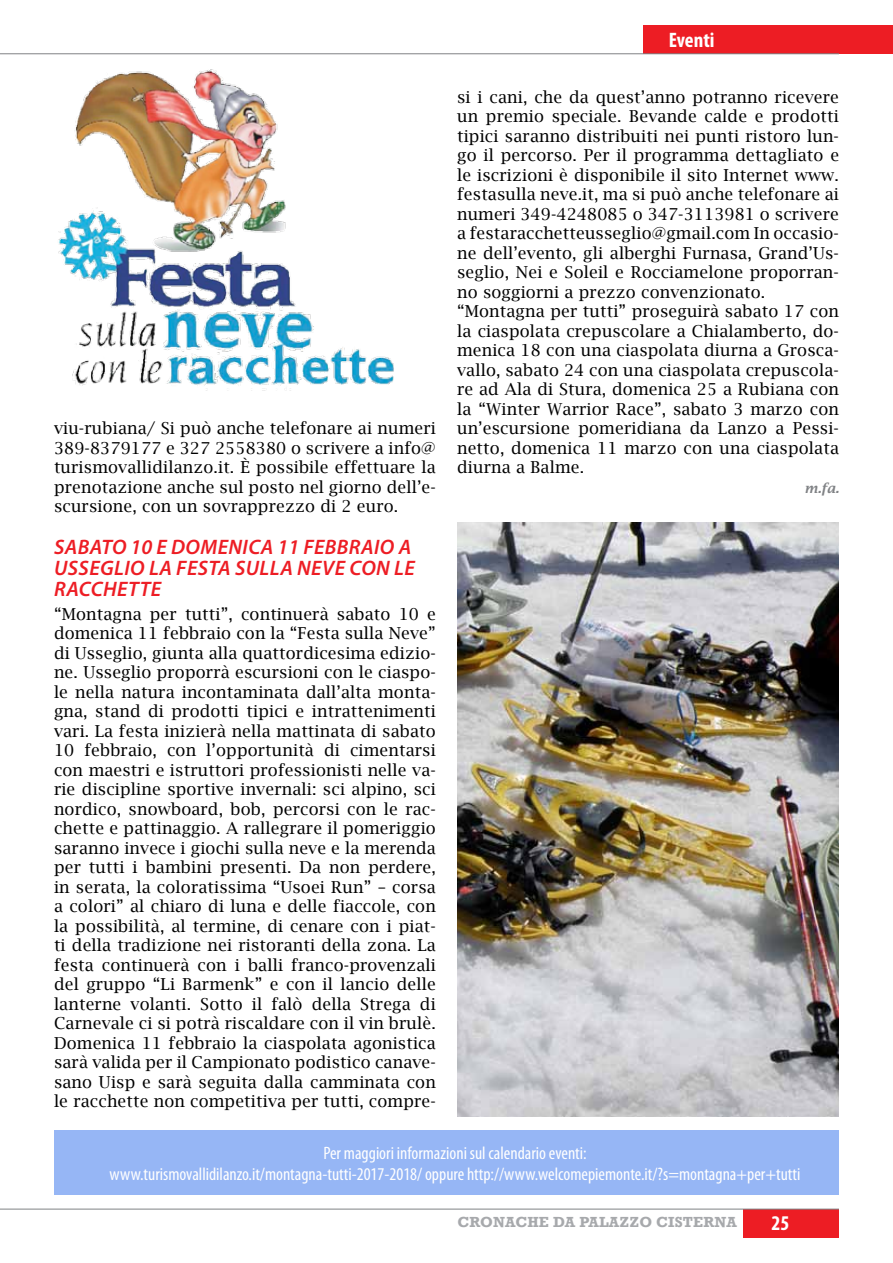
<style>
.page{position:relative;width:893px;height:1263px;background:#fff}
.page>*{position:absolute;margin:0;border:0;box-sizing:border-box;transform-origin:0 0}
.t1{font:italic 600 21px "Myriad Pro";letter-spacing:.015em;color:#ed1d24}
.t2{font:700 condensed 21px "Myriad Pro";color:#fff}
.t3{font:condensed 18px/21px "Myriad Pro";color:#fff;text-align:center}
.t4{font:16.5px/19.5px "Lucida Bright";letter-spacing:.01em;color:#000;text-align:justify}
.t5{font:700 15px "Rockwell";letter-spacing:.01em;color:#a7a9ac}
.t6{font:italic 600 13.5px "Lucida Bright";color:#808285}
</style>
<div class="page">
<div style="left:643px;top:25px;width:250px;height:28px;background:#ed1d24"></div>
<hr style="left:0;top:54px;width:839px;height:1px;background:#808285">
<div style="left:743px;top:1209px;width:96px;height:28px;background:#ed1d24"></div>
<hr style="left:0;top:1209px;width:839px;height:1px;background:#808285">
<div style="left:54px;top:1130px;width:785px;height:65px;background:#96b6f5"></div>
<img style="left:457px;top:522px;width:382px;height:595px">
<img style="left:38px;top:53px;width:382px;height:338px">
<p class="t4" style="left:54px;top:419px;width:383px">viu-rubiana/ Si può anche telefonare ai numeri 389-8379177 e 327 2558380 o scrivere a info@ turismovallidilanzo.it. È possibile effettuare la prenotazione anche sul posto nel giorno dell’e&shy;scursione, con un sovrapprezzo di 2 euro.</p>
<p class="t1" style="left:54px;top:534px;width:25px">SABATO</p>
<p class="t1" style="left:131px;top:534px;width:55px">10 EDOMENICA</p>
<p class="t1" style="left:277px;top:534px;width:39px">11 FEBBRAIO</p>
<p class="t1" style="left:399px;top:534px;width:13px">A</p>
<p class="t1" style="left:54px;top:555px;width:26px">USSEGLIO</p>
<p class="t1" style="left:149px;top:555px;width:50px">LA FESTA</p>
<p class="t1" style="left:235px;top:555px;width:13px">SULLA</p>
<p class="t1" style="left:297px;top:555px;width:27px">NEVE</p>
<p class="t1" style="left:349px;top:555px;width:15px">CON</p>
<p class="t1" style="left:394px;top:555px;width:12px">LE</p>
<p class="t1" style="left:54px;top:576px;width:13px">RACCHETTE</p>
<p class="t4" style="left:54px;top:604px;width:383px">“Montagna per tutti”, continuerà sabato 10 e domenica 11 febbraio con la “Festa sulla Neve” di Usseglio, giunta alla quattordicesima edizio&shy;ne. Usseglio proporrà escursioni con le ciaspo&shy;le nella natura incontaminata dall’alta monta&shy;gna, stand di prodotti tipici e intrattenimenti vari. La festa inizierà nella mattinata di sabato 10 febbraio, con l’opportunità di cimentarsi con maestri e istruttori professionisti nelle va&shy;rie discipline sportive invernali: sci alpino, sci nordico, snowboard, bob, percorsi con le rac&shy;chette e pattinaggio. A rallegrare il pomeriggio saranno invece i giochi sulla neve e la merenda per tutti i bambini presenti. Da non perdere, in serata, la coloratissima “Usoei Run” – corsa a colori” al chiaro di luna e delle fiaccole, con la possibilità, al termine, di cenare con i piat&shy;ti della tradizione nei ristoranti della zona. La festa continuerà con i balli franco-provenzali del gruppo “Li Barmenk” e con il lancio delle lanterne volanti. Sotto il falò della Strega di Carnevale ci si potrà riscaldare con il vin brulè.<br>Domenica 11 febbraio la ciaspolata agonistica sarà valida per il Campionato podistico canave&shy;sano Uisp e sarà seguita dalla camminata con le racchette non competitiva per tutti, compre-</p>
<p class="t2" style="left:669px;top:27px;width:47px">Eventi</p>
<p class="t4" style="left:457px;top:87px;width:383px;text-align:left">si i cani, che da quest’anno potranno ricevere un premio speciale. Bevande calde e prodotti tipici saranno distribuiti nei punti ristoro lun&shy;go il percorso. Per il programma dettagliato e le iscrizioni è disponibile il sito Internet www. festasulla neve.it, ma si può anche telefonare ai numeri 349-4248085 o 347-3113981 o scrivere a festaracchetteusseglio@gmail.com In occasio&shy;ne dell’evento, gli alberghi Furnasa, Grand’Us&shy;seglio, Nei e Soleil e Rocciamelone proporran&shy;no soggiorni a prezzo convenzionato. “Montagna per tutti” proseguirà sabato 17 con la ciaspolata crepuscolare a Chialamberto, do&shy;menica 18 con una ciaspolata diurna a Grosca&shy;vallo, sabato 24 con una ciaspolata crepuscola&shy;re ad Ala di Stura, domenica 25 a Rubiana con la “Winter Warrior Race”, sabato 3 marzo con un’escursione pomeridiana da Lanzo a Pessi&shy;netto, domenica 11 marzo con una ciaspolata diurna a Balme.</p>
<p class="t6" style="left:805px;top:480px;width:36px">m.fa.</p>
<p class="t3" style="left:110px;top:1142px;width:692px">Per maggiori informazioni sul calendario eventi:<br>www.turismovallidilanzo.it/montagna-tutti-2017-2018/ oppure http://www.welcomepiemonte.it/?s=montagna+per+tutti</p>
<p class="t5" style="left:458px;top:1213px;width:281px">CRONACHE DA PALAZZO CISTERNA</p>
<p class="t2" style="left:772px;top:1210px;width:19px">25</p>
</div>
